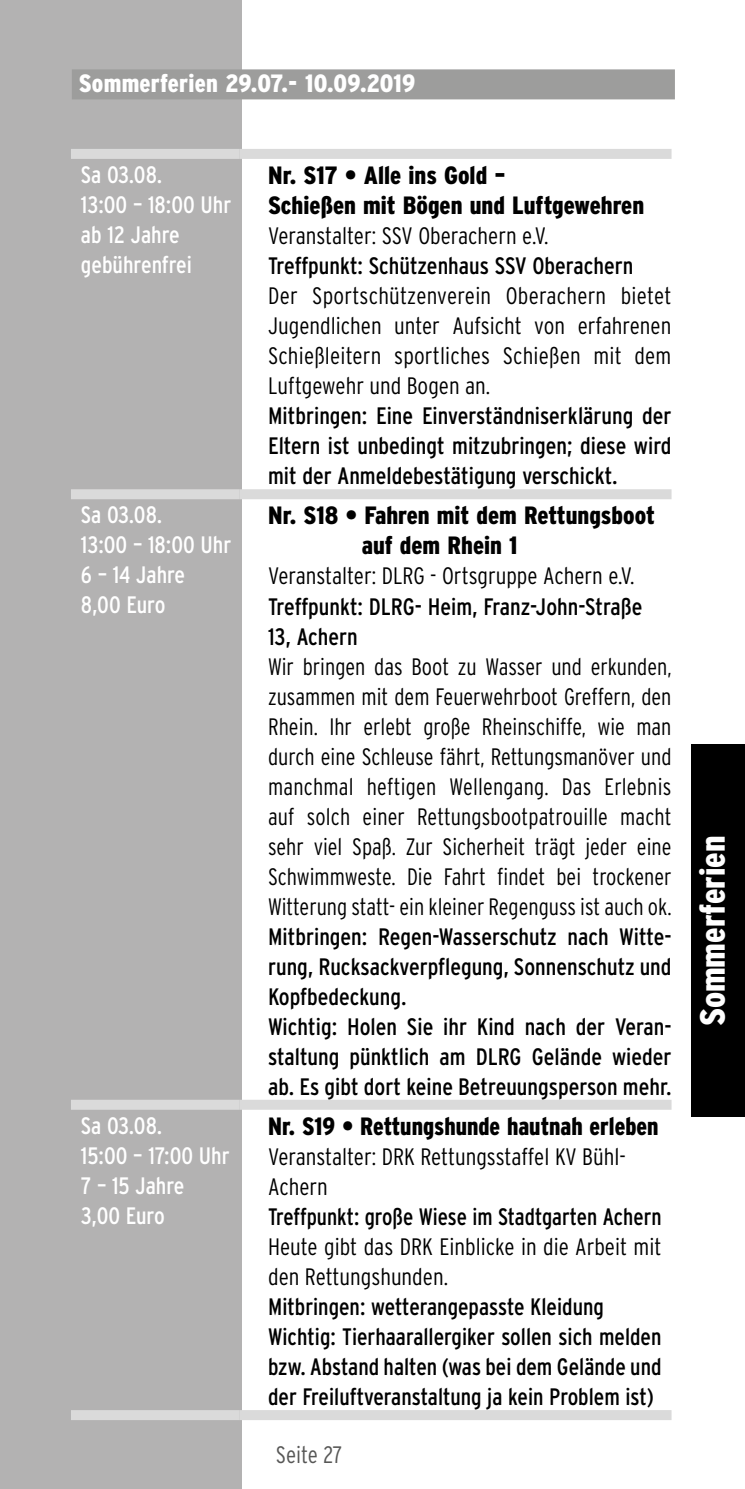
<style>
.page{position:relative;width:745px;height:1489px;background:#fff}
.page>*{position:absolute;margin:0;border:0;box-sizing:border-box;transform-origin:0 0}
.t1{font:900 condensed 35px "Interstate";color:#fff}
.t2{font:900 condensed 25px/30px "Interstate";color:#000}
.t3{font:900 condensed 25px "Interstate";color:#000;scale:.96 1}
.t4{font:900 condensed 25px "Interstate";letter-spacing:.01em;color:#fff}
.t5{font:condensed 23.75px/30px "Interstate";color:#000}
.t6{font:300 condensed 23.75px/30px "Interstate";color:#000;text-align:justify;scale:.96 1}
.t7{font:300 condensed 23.75px/30px "Interstate";color:#000}
.t8{font:condensed 23.75px/30px "Interstate";color:#fff}
.t9{font:condensed 23.75px "Interstate";color:#000;scale:.96 1}
.t10{font:300 condensed 23.75px "Interstate";letter-spacing:-.005em;color:#575756}
</style>
<div class="page">
<div style="left:0;top:0;width:241px;height:1488px;background:#b3b2b2"></div>
<div style="left:690px;top:744px;width:54px;height:372px;background:#000"></div>
<div style="left:72px;top:69px;width:602px;height:30px;background:#9d9d9c"></div>
<div style="left:71px;top:149px;width:168px;height:10px;background:#dadada"></div>
<div style="left:239px;top:149px;width:432px;height:10px;background:#dadada"></div>
<div style="left:71px;top:489px;width:168px;height:10px;background:#dadada"></div>
<div style="left:239px;top:489px;width:432px;height:10px;background:#dadada"></div>
<div style="left:71px;top:1099px;width:168px;height:10px;background:#dadada"></div>
<div style="left:239px;top:1099px;width:432px;height:10px;background:#dadada"></div>
<div style="left:71px;top:1409px;width:168px;height:10px;background:#dadada"></div>
<div style="left:239px;top:1409px;width:432px;height:10px;background:#dadada"></div>
<p class="t4" style="left:79px;top:70px;width:338px">Sommerferien 29.07.- 10.09.2019</p>
<p class="t8" style="left:81px;top:159px;width:152px">Sa 03.08.<br>13:00 – 18:00 Uhr ab 12 Jahre gebührenfrei</p>
<p class="t2" style="left:268px;top:160px;width:377px">Nr. S17 • Alle ins Gold –<br>Schießen mit Bögen und Luftgewehren</p>
<p class="t7" style="left:268px;top:220px;width:282px">Veranstalter: SSV Oberachern e.V.</p>
<p class="t5" style="left:268px;top:250px;width:366px">Treffpunkt: Schützenhaus SSV Oberachern</p>
<p class="t7" style="left:268px;top:280px;width:404px;text-align:justify">Der Sportschützenverein Oberachern bietet Jugendlichen unter Aufsicht von erfahrenen Schießleitern sportliches Schießen mit dem Luftgewehr und Bogen an.</p>
<p class="t5" style="left:268px;top:400px;width:404px;text-align:justify">Mitbringen: Eine Einverständniserklärung der Eltern ist unbedingt mitzubringen; diese wird mit der Anmeldebestätigung verschickt.</p>
<p class="t8" style="left:81px;top:500px;width:152px">Sa 03.08.<br>13:00 – 18:00 Uhr<br>6 – 14 Jahre<br>8,00 Euro</p>
<p class="t2" style="left:361px;top:500px;width:294px;text-indent:-94px">Nr. S18 • Fahren mit dem Rettungsboot auf dem Rhein 1</p>
<p class="t7" style="left:268px;top:561px;width:368px">Veranstalter: DLRG - Ortsgruppe Achern e.V.</p>
<p class="t5" style="left:268px;top:591px;width:376px">Treffpunkt: DLRG- Heim, Franz-John-Straße<br>13, Achern</p>
<p class="t6" style="left:268px;top:651px;width:421px">Wir bringen das Boot zu Wasser und erkunden, zusammen mit dem Feuerwehrboot Greffern, den Rhein. Ihr erlebt große Rheinschiffe, wie man durch eine Schleuse fährt, Rettungsmanöver und manchmal heftigen Wellengang. Das Erlebnis auf solch einer Rettungsbootpatrouille macht sehr viel Spaß. Zur Sicherheit trägt jeder eine Schwimmweste. Die Fahrt findet bei trockener Witterung statt- ein kleiner Regenguss ist auch ok.</p>
<p class="t5" style="left:268px;top:921px;width:404px">Mitbringen: Regen-Wasserschutz nach Witte&shy;rung, Rucksackverpflegung, Sonnenschutz und Kopfbedeckung.<br>Wichtig: Holen Sie ihr Kind nach der Veran&shy;staltung pünktlich am DLRG Gelände wieder ab. Es gibt dort keine Betreuungsperson mehr.</p>
<p class="t8" style="left:81px;top:1110px;width:150px">Sa 03.08.<br>15:00 – 17:00 Uhr<br>7 – 15 Jahre<br>3,00 Euro</p>
<p class="t3" style="left:268px;top:1112px;width:408px">Nr. S19 • Rettungshunde hautnah erleben</p>
<p class="t7" style="left:268px;top:1141px;width:357px">Veranstalter: DRK Rettungsstaffel KV Bühl-<br>Achern</p>
<p class="t9" style="left:268px;top:1203px;width:411px">Treffpunkt: große Wiese im Stadtgarten Achern</p>
<p class="t7" style="left:268px;top:1231px;width:394px">Heute gibt das DRK Einblicke in die Arbeit mit den Rettungshunden.</p>
<p class="t5" style="left:268px;top:1291px;width:394px">Mitbringen: wetterangepasste Kleidung Wichtig: Tierhaarallergiker sollen sich melden bzw. Abstand halten (was bei dem Gelände und der Freiluftveranstaltung ja kein Problem ist)</p>
<p class="t10" style="left:276px;top:1441px;width:68px">Seite 27</p>
<h1 class="t1" style="left:692px;top:1026px;width:192px;rotate:-90deg">Sommerferien</h1>
</div>
